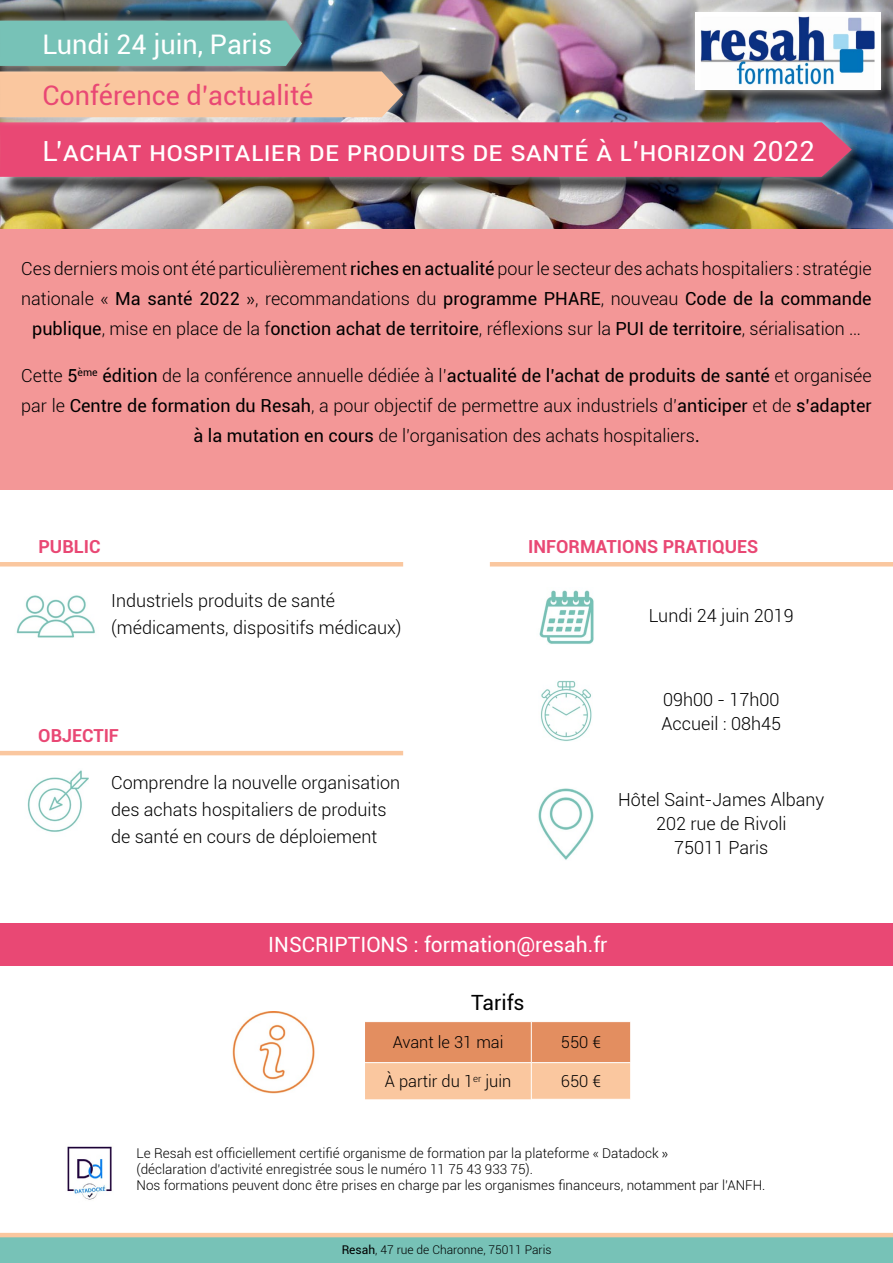
<style>
.page{position:relative;width:893px;height:1263px;background:#fff}
.page>*{position:absolute;margin:0;border:0;box-sizing:border-box;transform-origin:0 0}
.t1{font:27.75px "Roboto";color:#fff}
.t2{font:27px "Roboto";color:#e94874}
.t3{font:27px "Roboto";color:#fff}
.t4{font:21px "Roboto";color:#fff}
.t5{font:21px "Roboto";color:#000}
.t6{font:300 18px/30px "Roboto";color:#000;text-align:center}
.t7{font:700 18px "Roboto";color:#e94874}
.t8{font:300 16.5px "Roboto";color:#000}
.t9{font:300 13.5px/16.2px "Roboto";color:#000}
.t10{font:300 12px "Roboto";color:#000}
.s1{font-weight:400}
.s2{font-family:"Euclid Flex"}
</style>
<div class="page">
<img style="left:0;top:0;width:893px;height:230px">
<div style="left:0;top:230px;width:893px;height:260px;background:#f39797"></div>
<img style="left:16px;top:595px;width:79px;height:43px">
<hr style="left:0;top:562px;width:403px;height:4px;background:#fac79f">
<hr style="left:0;top:751px;width:403px;height:4px;background:#fac79f">
<img style="left:539px;top:590px;width:55px;height:54px">
<img style="left:538px;top:788px;width:56px;height:72px">
<img style="left:540px;top:681px;width:52px;height:60px">
<hr style="left:490px;top:562px;width:403px;height:4px;background:#fac79f">
<img style="left:27px;top:770px;width:62px;height:62px">
<div style="left:2px;top:125px;width:867px;height:70px;background:#000;opacity:.75"></div>
<div style="left:0;top:113px;width:860px;height:74px;background:#fff;opacity:.75"></div>
<div style="left:0;top:122px;width:852px;height:55px;background:#e94874"></div>
<div style="left:699px;top:15px;width:194px;height:93px;background:#000;opacity:.75"></div>
<div style="left:686px;top:3px;width:204px;height:96px;background:#fff;opacity:.75"></div>
<img style="left:696px;top:13px;width:184px;height:76px">
<div style="left:0;top:62px;width:412px;height:65px;background:#fff;opacity:.75"></div>
<div style="left:0;top:1px;width:299px;height:62px;background:#000;opacity:.75"></div>
<div style="left:0;top:11px;width:310px;height:64px;background:#fff;opacity:.75"></div>
<svg style="left:0;top:21px;width:403px;height:96px;background:#b1b6a3"></svg>
<div style="left:0;top:923px;width:893px;height:42px;background:#e94874"></div>
<img style="left:67px;top:1146px;width:45px;height:54px">
<img style="left:232px;top:1012px;width:83px;height:81px">
<svg style="left:365px;top:1022px;width:265px;height:77px;background:#eda97e"></svg>
<hr style="left:365px;top:1062px;width:167px;height:1px;background:#fff">
<hr style="left:532px;top:1062px;width:99px;height:1px;background:#fff">
<hr style="left:531px;top:1022px;width:1px;height:40px;background:#fff">
<hr style="left:531px;top:1063px;width:1px;height:36px;background:#fff">
<div style="left:0;top:1237px;width:893px;height:26px;background:#77c2b7"></div>
<hr style="left:0;top:1233px;width:893px;height:4px;background:#fac79f">
<h2 class="t3" style="left:43px;top:26px;width:231px">Lundi 24 juin, Paris</h2>
<h2 class="t2" style="left:43px;top:76px;width:272px">Conférence d’actualité</h2>
<h1 class="t1" style="left:43px;top:131px;width:774px">L’Achat hospitalier de produits de santé à l’horizon 2022</h1>
<p class="t6" style="left:21px;top:253px;width:852px">Ces derniers mois ont été particulièrement <span class="s1">riches en actualité</span> pour le secteur des achats hospitaliers : stratégie nationale « <span class="s1">Ma santé 2022</span> <span class="s2">»</span>, recommandations du <span class="s1">programme PHARE</span>, nouveau <span class="s1">Code de la commande publique</span>, mise en place de la f<span class="s1">onction achat de territoire</span>, réflexions sur la <span class="s1">PUI de territoire</span>, sérialisation …</p>
<p class="t6" style="left:21px;top:360px;width:852px">Cette <span class="s1">5</span><sup>ème</sup> <span class="s1">édition</span> de la conférence annuelle dédiée à l’<span class="s1">actualité de l’achat de produits de santé</span> et organisée par le <span class="s1">Centre de formation du Resah</span>, a pour objectif de permettre aux industriels d’<span class="s1">anticiper</span> et de <span class="s1">s’adapter à la mutation en cours</span> de l’organisation des achats hospitaliers<span class="s2">.</span></p>
<p class="t7" style="left:39px;top:533px;width:64px">PUBLIC</p>
<p class="t6" style="left:111px;top:586px;width:292px;line-height:27px;text-align:left">Industriels produits de santé (médicaments, dispositifs médicaux)</p>
<p class="t7" style="left:38px;top:723px;width:82px">OBJECTIF</p>
<p class="t6" style="left:111px;top:768px;width:290px;line-height:27px;text-align:left">Comprendre la nouvelle organisation des achats hospitaliers de produits de santé en cours de déploiement</p>
<p class="t7" style="left:528px;top:533px;width:232px">INFORMATIONS PRATIQUES</p>
<p class="t6" style="left:649px;top:600px;width:147px">Lundi 24 juin 2019</p>
<p class="t6" style="left:661px;top:687px;width:121px;line-height:24px;text-align:left">09h00 - 17h00<br>Accueil : 08h45</p>
<p class="t6" style="left:618px;top:787px;width:208px;line-height:24px">Hôtel Saint-James Albany<br>202 rue de Rivoli<br>75011 Paris</p>
<p class="t4" style="left:268px;top:930px;width:341px">INSCRIPTIONS : formation@resah.fr</p>
<p class="t5" style="left:471px;top:988px;width:55px">Tarifs</p>
<p class="t8" style="left:393px;top:1031px;width:112px">Avant le 31 mai</p>
<p class="t8" style="left:561px;top:1031px;width:42px">550 €</p>
<p class="t8" style="left:385px;top:1070px;width:128px">À partir du 1<sup>er</sup> juin</p>
<p class="t8" style="left:561px;top:1070px;width:42px">650 €</p>
<p class="t9" style="left:136px;top:1145px;width:630px">Le Resah est officiellement certifié organisme de formation par la plateforme « Datadock <span class="s2">»<br></span>(déclaration d’activité enregistrée sous le numéro 11 75 43 933 75).<br>Nos formations peuvent donc être prises en charge par les organismes financeurs, notamment par l’ANFH.</p>
<p class="t10" style="left:342px;top:1241px;width:211px"><span class="s1">Resah</span>, 47 rue de Charonne, 75011 Paris</p>
</div>
